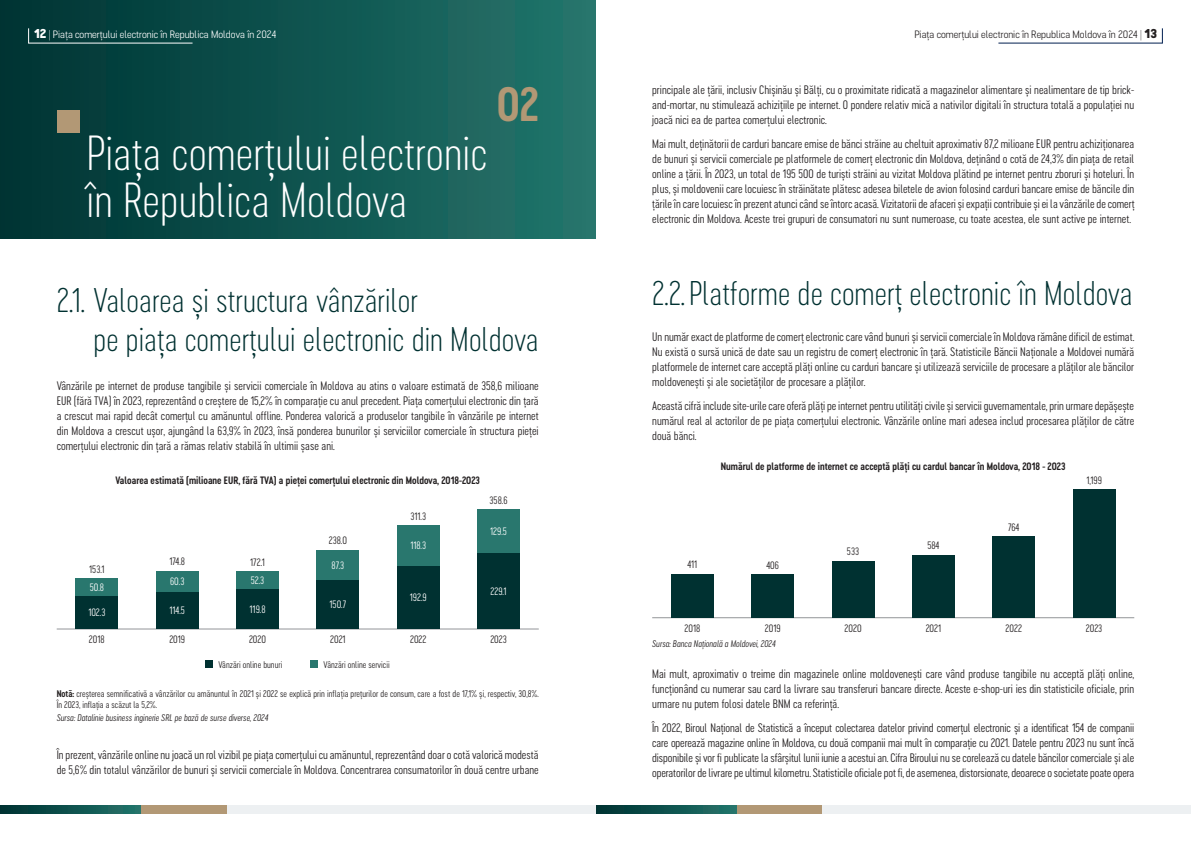
<style>
.page{position:relative;width:1191px;height:842px;background:#fff}
.page>*{position:absolute;margin:0;border:0;box-sizing:border-box;transform-origin:0 0}
.t1{font:46px/47px "Cervino Light Neue";color:#fff}
.t2{font:45px "Cervino Bold Neue";color:#b29875}
.t3{font:32px/38.4px "Cervino Light Neue";color:#003131}
.t4{font:11.5px/15px "Cervino Regular Neue";color:#231f20;text-align:justify}
.t5{font:10px "Cervino Bold Neue";color:#231f20}
.t6{font:10px "Cervino Regular Neue";color:#231f20}
.t7{font:10px "Cervino Regular Neue";color:#fff}
.t8{font:expanded 10px "Cervino";color:#231f20}
.t9{font:expanded 10px "Cervino";color:#fff}
.t10{font:9px/10.8px "Cervino Regular Neue";color:#231f20}
.t11{font:italic 9px "Cervino Regular Neue";color:#231f20}
.s1{font-weight:900;font-size:12px}
.s2{font-family:"Cervino Bold Neue"}
</style>
<div class="page">
<hr style="left:998px;top:43px;width:164px;height:1px;background:#001f50">
<svg style="left:1162px;top:28px;width:1px;height:15px"></svg>
<svg style="left:0;top:805px;width:142px;height:9px"></svg>
<svg style="left:595px;top:805px;width:142px;height:9px"></svg>
<div style="left:142px;top:805px;width:85px;height:9px;background:#b29875"></div>
<div style="left:737px;top:805px;width:85px;height:9px;background:#b29875"></div>
<div style="left:227px;top:805px;width:368px;height:9px;background:#edf0f2"></div>
<div style="left:822px;top:805px;width:369px;height:9px;background:#edf0f2"></div>
<div style="left:0;top:0;width:595px;height:238px;background:linear-gradient(to right,#003332,#24756c)"></div>
<svg style="left:28px;top:28px;width:1px;height:15px"></svg>
<hr style="left:28px;top:43px;width:164px;height:1px;background:#fff">
<div style="left:57px;top:110px;width:22px;height:23px;background:#b29875"></div>
<div style="left:206px;top:660px;width:7px;height:8px;background:#003131"></div>
<div style="left:311px;top:660px;width:7px;height:8px;background:#29776e"></div>
<hr style="left:57px;top:629px;width:482px;height:1px;background:#939598">
<div style="left:76px;top:596px;width:42px;height:33px;background:#003131"></div>
<div style="left:156px;top:592px;width:42px;height:37px;background:#003131"></div>
<div style="left:236px;top:589px;width:43px;height:40px;background:#003131"></div>
<div style="left:317px;top:579px;width:42px;height:50px;background:#003131"></div>
<div style="left:397px;top:565px;width:42px;height:64px;background:#003131"></div>
<div style="left:477px;top:553px;width:43px;height:76px;background:#003131"></div>
<div style="left:76px;top:578px;width:42px;height:18px;background:#29776e"></div>
<div style="left:156px;top:571px;width:42px;height:21px;background:#29776e"></div>
<div style="left:236px;top:572px;width:43px;height:17px;background:#29776e"></div>
<div style="left:317px;top:550px;width:42px;height:29px;background:#29776e"></div>
<div style="left:397px;top:525px;width:42px;height:40px;background:#29776e"></div>
<div style="left:477px;top:510px;width:43px;height:43px;background:#29776e"></div>
<hr style="left:652px;top:617px;width:482px;height:1px;background:#939598">
<div style="left:671px;top:574px;width:42px;height:43px;background:#003131"></div>
<div style="left:751px;top:574px;width:43px;height:43px;background:#003131"></div>
<div style="left:831px;top:560px;width:43px;height:57px;background:#003131"></div>
<div style="left:912px;top:555px;width:42px;height:62px;background:#003131"></div>
<div style="left:992px;top:536px;width:43px;height:81px;background:#003131"></div>
<div style="left:1072px;top:489px;width:43px;height:128px;background:#003131"></div>
<p class="t9" style="left:34px;top:28px;width:244px"><span class="s1">12</span> | Piața comerțului electronic în Republica Moldova în 2024</p>
<h1 class="t1" style="left:86px;top:130px;width:402px">Piața comerțului electronic în Republica Moldova</h1>
<h2 class="t2" style="left:497px;top:74px;width:43px">02</h2>
<h3 class="t3" style="left:94px;top:282px;width:447px;text-indent:-37px">2.1. Valoarea și structura vânzărilor<br>pe piața comerțului electronic din Moldova</h3>
<p class="t4" style="left:57px;top:378px;width:483px">Vânzările pe internet de produse tangibile și servicii comerciale în Moldova au atins o valoare estimată de 358,6 milioane EUR (fără TVA) în 2023, reprezentând o creștere de 15,2% în comparație cu anul precedent. Piața comerțului electronic din țară a crescut mai rapid decât comerțul cu amănuntul offline. Ponderea valorică a produselor tangibile în vânzările pe internet din Moldova a crescut ușor, ajungând la 63,9% în 2023, însă ponderea bunurilor și serviciilor comerciale în structura pieței comerțului electronic din țară a rămas relativ stabilă în ultimii șase ani.</p>
<p class="t5" style="left:115px;top:474px;width:366px">Valoarea estimată (milioane EUR, fără TVA) a pieței comerțului electronic din Moldova, 2018-2023</p>
<p class="t6" style="left:89px;top:562px;width:17px">153.1</p>
<p class="t7" style="left:90px;top:581px;width:16px">50.8</p>
<p class="t6" style="left:169px;top:555px;width:17px">174.8</p>
<p class="t6" style="left:250px;top:556px;width:16px">172.1</p>
<p class="t7" style="left:170px;top:575px;width:16px">60.3</p>
<p class="t7" style="left:251px;top:574px;width:15px">52.3</p>
<p class="t7" style="left:88px;top:606px;width:19px">102.3</p>
<p class="t7" style="left:169px;top:604px;width:17px">114.5</p>
<p class="t7" style="left:250px;top:603px;width:17px">119.8</p>
<p class="t6" style="left:329px;top:534px;width:20px">238.0</p>
<p class="t7" style="left:331px;top:558px;width:14px">87.3</p>
<p class="t7" style="left:329px;top:598px;width:18px">150.7</p>
<p class="t6" style="left:410px;top:509px;width:17px">311.3</p>
<p class="t7" style="left:410px;top:539px;width:17px">118.3</p>
<p class="t7" style="left:410px;top:591px;width:18px">192.9</p>
<p class="t6" style="left:489px;top:494px;width:20px">358.6</p>
<p class="t7" style="left:490px;top:525px;width:18px">129.5</p>
<p class="t7" style="left:490px;top:585px;width:18px">229.1</p>
<p class="t6" style="left:89px;top:633px;width:17px">2018</p>
<p class="t6" style="left:169px;top:633px;width:17px">2019</p>
<p class="t6" style="left:249px;top:633px;width:19px">2020</p>
<p class="t6" style="left:330px;top:633px;width:17px">2021</p>
<p class="t6" style="left:410px;top:633px;width:18px">2022</p>
<p class="t6" style="left:490px;top:633px;width:18px">2023</p>
<p class="t10" style="left:219px;top:659px;width:65px">Vânzări online bunuri</p>
<p class="t10" style="left:323px;top:659px;width:68px">Vânzări online servicii</p>
<p class="t10" style="left:57px;top:688px;width:483px"><span class="s2">Notă:</span> creșterea semnificativă a vânzărilor cu amănuntul în 2021 și 2022 se explică prin inflația prețurilor de consum, care a fost de 17,1% și, respectiv, 30,8%.<br>În 2023, inflația a scăzut la 5,2%.</p>
<p class="t11" style="left:57px;top:712px;width:213px">Sursa: Datalinie business inginerie SRL pe bază de surse diverse, 2024</p>
<p class="t4" style="left:57px;top:747px;width:483px">În prezent, vânzările online nu joacă un rol vizibil pe piața comerțului cu amănuntul, reprezentând doar o cotă valorică modestă de 5,6% din totalul vânzărilor de bunuri și servicii comerciale în Moldova. Concentrarea consumatorilor în două centre urbane</p>
<p class="t8" style="left:914px;top:28px;width:244px">Piața comerțului electronic în Republica Moldova în 2024 | <span class="s1">13</span></p>
<p class="t4" style="left:652px;top:83px;width:483px">principale ale țării, inclusiv Chișinău și Bălți, cu o proximitate ridicată a magazinelor alimentare și nealimentare de tip brick&shy;and-mortar, nu stimulează achizițiile pe internet. O pondere relativ mică a nativilor digitali în structura totală a populației nu joacă nici ea de partea comerțului electronic.</p>
<p class="t4" style="left:652px;top:136px;width:484px">Mai mult, deținătorii de carduri bancare emise de bănci străine au cheltuit aproximativ 87,2 milioane EUR pentru achiziționarea de bunuri și servicii comerciale pe platformele de comerț electronic din Moldova, deținând o cotă de 24,3% din piața de retail online a țării. În 2023, un total de 195 500 de turiști străini au vizitat Moldova plătind pe internet pentru zboruri și hoteluri. În plus, și moldovenii care locuiesc în străinătate plătesc adesea biletele de avion folosind carduri bancare emise de băncile din țările în care locuiesc în prezent atunci când se întorc acasă. Vizitatorii de afaceri și expații contribuie și ei la vânzările de comerț electronic din Moldova. Aceste trei grupuri de consumatori nu sunt numeroase, cu toate acestea, ele sunt active pe internet.</p>
<h3 class="t3" style="left:652px;top:274px;width:482px">2.2. Platforme de comerț electronic în Moldova</h3>
<p class="t4" style="left:652px;top:330px;width:483px">Un număr exact de platforme de comerț electronic care vând bunuri și servicii comerciale în Moldova rămâne dificil de estimat.<br>Nu există o sursă unică de date sau un registru de comerț electronic în țară. Statisticile Băncii Naționale a Moldovei numără platformele de internet care acceptă plăți online cu carduri bancare și utilizează serviciile de procesare a plăților ale băncilor moldovenești și ale societăților de procesare a plăților.</p>
<p class="t4" style="left:652px;top:398px;width:483px">Această cifră include site-urile care oferă plăți pe internet pentru utilități civile și servicii guvernamentale, prin urmare depășește numărul real al actorilor de pe piața comerțului electronic. Vânzările online mari adesea includ procesarea plăților de către două bănci.</p>
<p class="t5" style="left:721px;top:459px;width:346px">Numărul de platforme de internet ce acceptă plăți cu cardul bancar în Moldova, 2018 - 2023</p>
<p class="t6" style="left:687px;top:558px;width:11px">411</p>
<p class="t6" style="left:766px;top:558px;width:14px">406</p>
<p class="t6" style="left:847px;top:545px;width:14px">533</p>
<p class="t6" style="left:927px;top:539px;width:14px">584</p>
<p class="t6" style="left:1008px;top:520px;width:13px">764</p>
<p class="t6" style="left:1086px;top:473px;width:17px">1,199</p>
<p class="t6" style="left:684px;top:621px;width:17px">2018</p>
<p class="t6" style="left:765px;top:621px;width:17px">2019</p>
<p class="t6" style="left:844px;top:621px;width:19px">2020</p>
<p class="t6" style="left:925px;top:621px;width:17px">2021</p>
<p class="t6" style="left:1005px;top:621px;width:18px">2022</p>
<p class="t6" style="left:1085px;top:621px;width:18px">2023</p>
<p class="t11" style="left:652px;top:638px;width:125px">Sursa: Banca Națională a Moldovei, 2024</p>
<p class="t4" style="left:652px;top:667px;width:483px">Mai mult, aproximativ o treime din magazinele online moldovenești care vând produse tangibile nu acceptă plăți online, funcționând cu numerar sau card la livrare sau transferuri bancare directe. Aceste e-shop-uri ies din statisticile oficiale, prin urmare nu putem folosi datele BNM ca referință.</p>
<p class="t4" style="left:652px;top:720px;width:483px">În 2022, Biroul Național de Statistică a început colectarea datelor privind comerțul electronic și a identificat 154 de companii care operează magazine online în Moldova, cu două companii mai mult în comparație cu 2021. Datele pentru 2023 nu sunt încă disponibile și vor fi publicate la sfârșitul lunii iunie a acestui an. Cifra Biroului nu se corelează cu datele băncilor comerciale și ale operatorilor de livrare pe ultimul kilometru. Statisticile oficiale pot fi, de asemenea, distorsionate, deoarece o societate poate opera</p>
</div>
